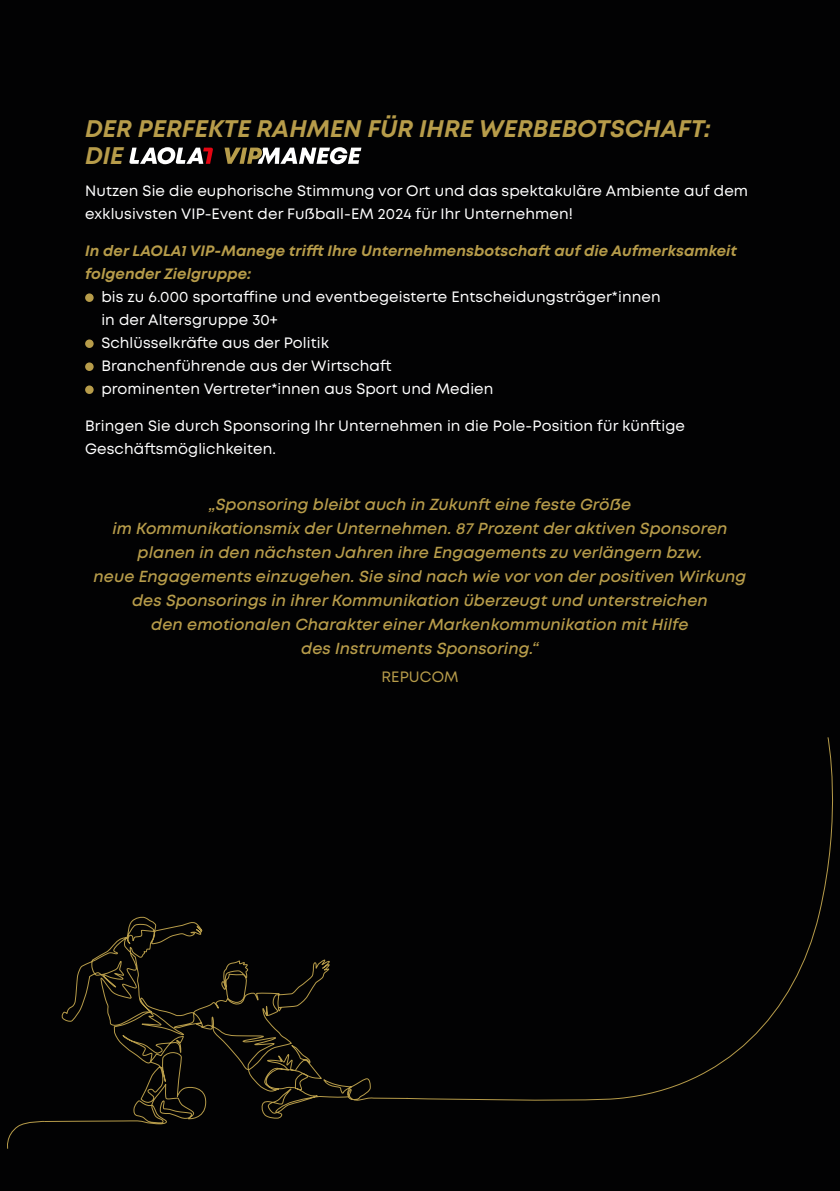
<style>
.page{position:relative;width:840px;height:1191px;background:#fff}
.page>*{position:absolute;margin:0;border:0;box-sizing:border-box;transform-origin:0 0}
.t1{font:italic 700 24px/27px "Mont";color:#b79c4a}
.t2{font:italic 600 16px/24px "Mont";letter-spacing:.005em;color:#b79c4a;text-align:center}
.t3{font:15px/23px "Mont";letter-spacing:.005em;color:#fff}
.t4{font:italic 700 15px/23px "Mont";letter-spacing:.005em;color:#b79c4a}
.t5{font:15px "Mont";letter-spacing:.005em;color:#b79c4a}
.s1{color:#b79c49}
</style>
<div class="page">
<div style="left:0;top:0;width:839px;height:1191px;background:#020203"></div>
<svg style="left:129px;top:147px;width:84px;height:17px"></svg>
<svg style="left:224px;top:147px;width:137px;height:17px"></svg>
<div style="left:85px;top:293px;width:9px;height:9px;background:#b79c4a;border-radius:50%"></div>
<div style="left:85px;top:339px;width:9px;height:9px;background:#b79c4a;border-radius:50%"></div>
<div style="left:85px;top:362px;width:9px;height:9px;background:#b79c4a;border-radius:50%"></div>
<div style="left:85px;top:385px;width:9px;height:9px;background:#b79c4a;border-radius:50%"></div>
<svg style="left:7px;top:1120px;width:37px;height:29px"></svg>
<svg style="left:408px;top:737px;width:425px;height:364px"></svg>
<svg style="left:44px;top:916px;width:364px;height:208px"></svg>
<h1 class="t1" style="left:85px;top:115px;width:626px">DER PERFEKTE RAHMEN FÜR IHRE WERBEBOTSCHAFT:<br>DIE</h1>
<p class="t3" style="left:85px;top:179px;width:664px">Nutzen Sie die euphorische Stimmung vor Ort und das spektakuläre Ambiente auf dem exklusivsten VIP-Event der Fußball-EM 2024 für Ihr Unternehmen!</p>
<p class="t4" style="left:85px;top:239px;width:653px">In der LAOLA1 VIP-Manege trifft Ihre Unternehmensbotschaft auf die Aufmerksamkeit folgender Zielgruppe:</p>
<p class="t3" style="left:101px;top:285px;width:560px">bis zu 6.000 sportaffine und eventbegeisterte Entscheidungsträger*innen in der Altersgruppe 30+<br>Schlüsselkräfte aus der Politik<br>Branchenführende aus der Wirtschaft<br>prominenten Vertreter*innen aus Sport und Medien</p>
<p class="t3" style="left:85px;top:414px;width:601px">Bringen Sie durch Sponsoring Ihr Unternehmen in die Pole-Position für künftige<br>Geschäftsmöglichkeiten.</p>
<p class="t2" style="left:93px;top:492px;width:654px">„Sponsoring bleibt auch in Zukunft eine feste Größe<br>im Kommunikationsmix der Unternehmen. 87 Prozent der aktiven Sponsoren planen in den nächsten Jahren ihre Engagements zu verlängern bzw.<br>neue Engagements einzugehen. <span class="s1">Sie</span> sind nach wie vor von der positiven Wirkung des Sponsorings in ihrer Kommunikation überzeugt und unterstreichen<br>den emotionalen Charakter einer Markenkommunikation mit Hilfe<br>des Instruments Sponsoring.“</p>
<p class="t5" style="left:381px;top:667px;width:78px">REPUCOM</p>
</div>
